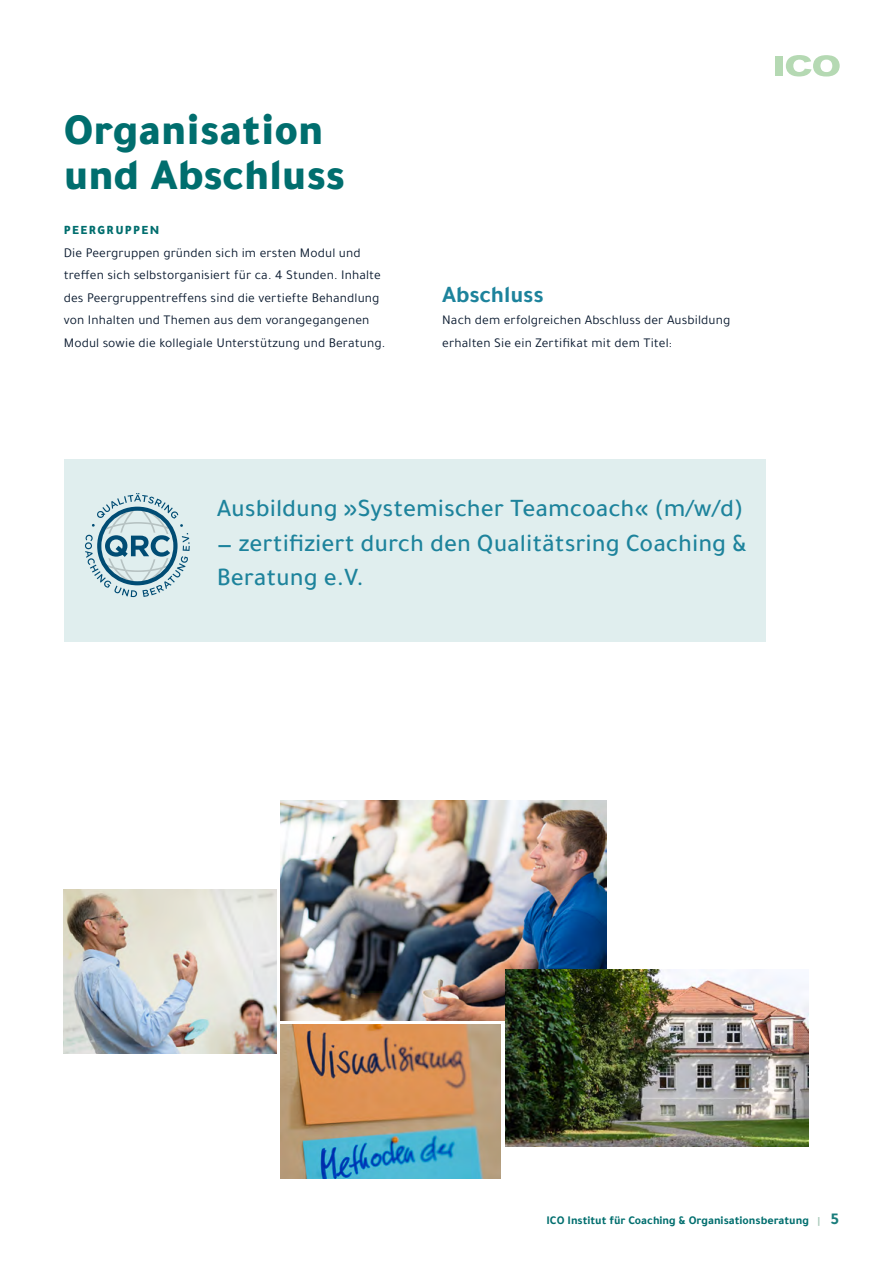
<style>
.page{position:relative;width:893px;height:1263px;background:#fff}
.page>*{position:absolute;margin:0;border:0;box-sizing:border-box;transform-origin:0 0}
.t1{font:900 45px/45px "Tajawal";color:#006e6e}
.t2{font:500 25.5px/34.5px "Tajawal";color:#1d839c}
.t3{font:700 24px "Tajawal";color:#1d839c}
.t4{font:13.5px/22.5px "Tajawal";letter-spacing:.01em;color:#0b1b30}
.t5{font:900 12.75px "Tajawal";letter-spacing:.1em;color:#006e6e}
.t6{font:700 12px "Tajawal";color:#006e6e}
.s1{font-size:12.75px}
.s2{font-size:10.5px;color:#a7c8b8}
.s3{font-size:16.5px;color:#1a7d7c}
</style>
<div class="page">
<div style="left:776px;top:56px;width:7px;height:20px;background:#b5d9b3"></div>
<svg style="left:786px;top:55px;width:54px;height:21px"></svg>
<div style="left:64px;top:459px;width:701px;height:182px;background:#e0eeee"></div>
<svg style="left:85px;top:493px;width:105px;height:104px"></svg>
<img style="left:281px;top:800px;width:325px;height:220px">
<img style="left:63px;top:890px;width:213px;height:164px">
<img style="left:281px;top:1024px;width:220px;height:155px">
<img style="left:506px;top:970px;width:302px;height:177px">
<h1 class="t1" style="left:64px;top:105px;width:283px">Organisation und Abschluss</h1>
<p class="t5" style="left:64px;top:219px;width:97px">PEERGRUPPEN</p>
<p class="t4" style="left:64px;top:241px;width:323px">Die Peergruppen gründen sich im ersten Modul und treffen sich selbstorganisiert für ca. 4 Stunden. Inhalte des Peergruppentreffens sind die vertiefte Behandlung von Inhalten und Themen aus dem vorangegangenen Modul sowie die kollegiale Unterstützung und Beratung.</p>
<h3 class="t3" style="left:442px;top:276px;width:103px">Abschluss</h3>
<p class="t4" style="left:442px;top:309px;width:290px">Nach dem erfolgreichen Abschluss der Ausbildung erhalten Sie ein Zertifikat mit dem Titel<span class="s1">:</span></p>
<h2 class="t2" style="left:217px;top:491px;width:528px">Ausbildung »Systemischer Teamcoach« (m/w/d)</h2>
<h2 class="t2" style="left:217px;top:525px;width:531px">— zertifiziert durch den Qualitätsring Coaching &amp;<br>Beratung e.V.</h2>
<p class="t6" style="left:546px;top:1211px;width:294px">ICO Institut für Coaching &amp; Organisationsberatung <span class="s2">|</span> <span class="s3">5</span></p>
</div>
